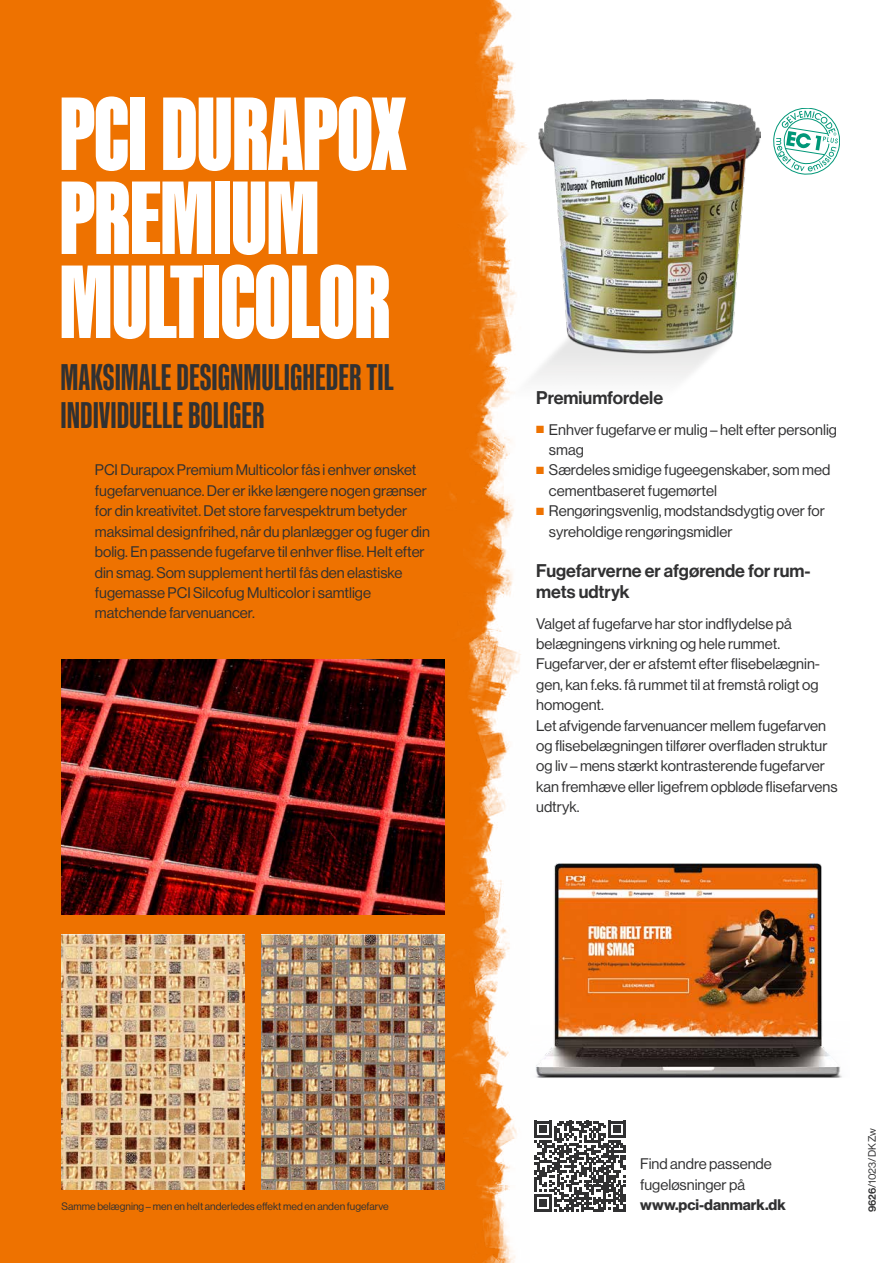
<style>
.page{position:relative;width:893px;height:1263px;background:#fff}
.page>*{position:absolute;margin:0;border:0;box-sizing:border-box;transform-origin:0 0}
.t1{font:900 105px/84px "Kaneda Gothic";color:#fff}
.t2{font:700 37.5px/37.5px "Kaneda Gothic";color:#313132}
.t3{font:18px/21px "N Haas Grotesk DS Pro 65 Md";color:#313132}
.t4{font:15px/20.4px "N Haas Grotesk DS Pro 55 Rg";color:#313132}
.t5{font:15px "N Haas Grotesk DS Pro 75 Bd";color:#313132}
.t6{font:10.5px "N Haas Grotesk DS Pro 55 Rg";color:#313132}
.s1{color:#ee7200}
.s2{font-family:"N Haas Grotesk DS Pro 65 Md"}
</style>
<div class="page">
<div style="left:0;top:0;width:530px;height:1263px;background:#ee7200"></div>
<img style="left:429px;top:0;width:101px;height:1263px">
<img style="left:62px;top:659px;width:382px;height:255px">
<img style="left:62px;top:935px;width:182px;height:255px">
<img style="left:261px;top:935px;width:183px;height:255px">
<img style="left:508px;top:98px;width:253px;height:306px">
<svg style="left:535px;top:1121px;width:91px;height:91px"></svg>
<img style="left:536px;top:864px;width:306px;height:214px">
<svg style="left:773px;top:108px;width:67px;height:66px"></svg>
<h1 class="t1" style="left:60px;top:91px;width:348px">PCI DURAPOX<br>PREMIUM<br>MULTICOLOR</h1>
<h2 class="t2" style="left:61px;top:358px;width:335px">MAKSIMALE DESIGNMULIGHEDER TIL<br>INDIVIDUELLE BOLIGER</h2>
<p class="t4" style="left:95px;top:460px;width:337px">PCI Durapox Premium Multicolor fås i enhver ønsket fugefarvenuance. Der er ikke længere nogen grænser for din kreativitet. Det store farvespektrum betyder maksimal designfrihed, når du planlægger og fuger din bolig. En passende fugefarve til enhver flise. Helt efter din smag. Som supplement hertil fås den elastiske fugemasse PCI Silcofug Multicolor i samtlige matchende farvenuancer.</p>
<p class="t3" style="left:536px;top:387px;width:128px">Premiumfordele</p>
<p class="t4" style="left:549px;top:419px;width:290px;text-indent:-13px"><span class="s1">■</span> Enhver fugefarve er mulig – helt efter personlig smag</p>
<p class="t4" style="left:549px;top:460px;width:283px;text-indent:-13px"><span class="s1">■</span> Særdeles smidige fugeegenskaber, som med cementbaseret fugemørtel</p>
<p class="t4" style="left:549px;top:501px;width:277px;text-indent:-13px"><span class="s1">■</span> Rengøringsvenlig, modstandsdygtig over for syreholdige rengøringsmidler</p>
<p class="t3" style="left:536px;top:561px;width:276px">Fugefarverne er afgørende for rum&shy;mets udtryk</p>
<p class="t4" style="left:536px;top:613px;width:303px">Valget af fugefarve har stor indflydelse på belægningens virkning og hele rummet.<br>Fugefarver, der er afstemt efter flisebelægnin&shy;gen, kan f.eks. få rummet til at fremstå roligt og homogent.<br>Let afvigende farvenuancer mellem fugefarven og flisebelægningen tilfører overfladen struktur og liv – mens stærkt kontrasterende fugefarver kan fremhæve eller ligefrem opbløde flisefarvens udtryk.</p>
<p class="t6" style="left:62px;top:1200px;width:329px">Samme belægning – men en helt anderledes effekt med en anden fugefarve</p>
<p class="t4" style="left:640px;top:1154px;width:133px">Find andre passende fugeløsninger på</p>
<p class="t5" style="left:640px;top:1196px;width:147px">www.pci-danmark.dk</p>
<p class="t6" style="left:866px;top:1212px;width:86px;rotate:-90deg"><span class="s2">9626</span>/1023/DK Zw</p>
</div>
